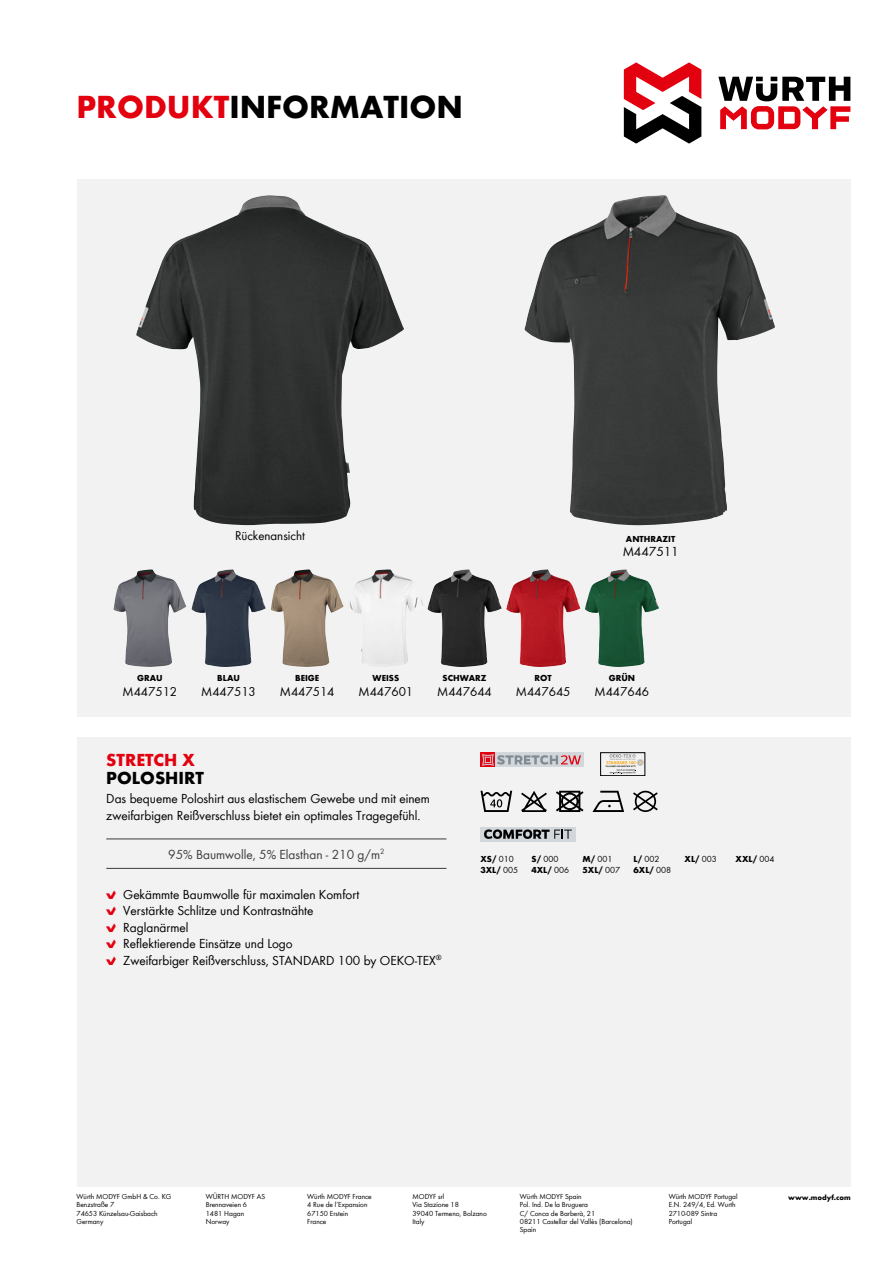
<style>
.page{position:relative;width:893px;height:1263px;background:#fff}
.page>*{position:absolute;margin:0;border:0;box-sizing:border-box;transform-origin:0 0}
.t1{font:700 33px "Wuerth Global";color:#000}
.t2{font:700 18px "Wuerth Global";color:#000}
.t3{font:700 18px "Wuerth Global";color:#e3000f}
.t4{font:13.5px/16.5px "Wuerth Global";color:#000}
.t5{font:13.5px "Wuerth Global";color:#3b3b3a}
.t6{font:13.2px "Wuerth Global";color:#000}
.t7{font:700 9px "Wuerth Global";color:#000}
.t8{font:9px "Wuerth Global";color:#000}
.t9{font:7.5px/8.2px "Wuerth Global";color:#000}
.t10{font:700 7.5px "Wuerth Global";color:#000}
.s1{color:#e3000f}
.s2{font-family:"Wuerth Num";color:#e3000f}
.s3{font-weight:400}
.s4{font-weight:700}
</style>
<div class="page">
<svg style="left:718px;top:77px;width:132px;height:52px"></svg>
<svg style="left:624px;top:62px;width:77px;height:82px"></svg>
<div style="left:77px;top:179px;width:773px;height:1007px;background:#f2f2f2"></div>
<div style="left:64px;top:717px;width:805px;height:19px;background:#fff"></div>
<svg style="left:633px;top:791px;width:25px;height:21px"></svg>
<svg style="left:592px;top:791px;width:32px;height:21px"></svg>
<svg style="left:556px;top:791px;width:27px;height:21px"></svg>
<svg style="left:521px;top:791px;width:26px;height:21px"></svg>
<svg style="left:480px;top:791px;width:32px;height:21px"></svg>
<hr style="left:106px;top:839px;width:340px;height:1px;background:#3b3b3a">
<hr style="left:106px;top:868px;width:340px;height:1px;background:#3b3b3a">
<div style="left:600px;top:752px;width:45px;height:24px;border:1px solid #000"></div>
<svg style="left:605px;top:754px;width:39px;height:20px"></svg>
<div style="left:495px;top:752px;width:88px;height:15px;background:#d2d7db"></div>
<div style="left:480px;top:752px;width:15px;height:15px;background:#e3000f"></div>
<svg style="left:482px;top:754px;width:99px;height:12px"></svg>
<div style="left:480px;top:827px;width:96px;height:14px;background:#d2d7db"></div>
<svg style="left:484px;top:829px;width:88px;height:10px"></svg>
<img style="left:524px;top:195px;width:251px;height:330px">
<img style="left:136px;top:195px;width:268px;height:330px">
<img style="left:114px;top:569px;width:72px;height:98px">
<img style="left:192px;top:569px;width:74px;height:98px">
<img style="left:271px;top:569px;width:73px;height:98px">
<img style="left:349px;top:569px;width:74px;height:97px">
<img style="left:428px;top:569px;width:74px;height:98px">
<img style="left:506px;top:569px;width:74px;height:98px">
<img style="left:585px;top:569px;width:74px;height:98px">
<h1 class="t1" style="left:77px;top:87px;width:388px"><span class="s1">PRODUKT</span>INFORMATION</h1>
<h3 class="t6" style="left:235px;top:527px;width:72px">Rückenansicht</h3>
<p class="t7" style="left:626px;top:533px;width:51px">ANTHRAZIT</p>
<h3 class="t4" style="left:622px;top:543px;width:58px">M447511</h3>
<p class="t7" style="left:137px;top:672px;width:27px">GRAU</p>
<h3 class="t6" style="left:123px;top:683px;width:56px">M447512</h3>
<p class="t7" style="left:217px;top:672px;width:24px">BLAU</p>
<h3 class="t6" style="left:201px;top:683px;width:56px">M447513</h3>
<p class="t7" style="left:295px;top:672px;width:26px">BEIGE</p>
<h3 class="t6" style="left:280px;top:683px;width:56px">M447514</h3>
<p class="t7" style="left:373px;top:672px;width:28px">WEISS</p>
<h3 class="t6" style="left:359px;top:683px;width:56px">M447601</h3>
<p class="t7" style="left:443px;top:672px;width:45px">SCHWARZ</p>
<h3 class="t6" style="left:437px;top:683px;width:56px">M447644</h3>
<p class="t7" style="left:535px;top:672px;width:19px">ROT</p>
<h3 class="t6" style="left:516px;top:683px;width:56px">M447645</h3>
<p class="t7" style="left:609px;top:672px;width:28px">GRÜN</p>
<h3 class="t6" style="left:594px;top:683px;width:56px">M447646</h3>
<h2 class="t3" style="left:106px;top:749px;width:90px">STRETCH X</h2>
<h2 class="t2" style="left:106px;top:767px;width:99px">POLOSHIRT</h2>
<h3 class="t4" style="left:106px;top:790px;width:325px">Das bequeme Poloshirt aus elastischem Gewebe und mit einem zweifarbigen Reißverschluss bietet ein optimales Tragegefühl.</h3>
<h3 class="t5" style="left:168px;top:846px;width:218px">95% Baumwolle, 5% Elasthan - 210 g/m<sup>2</sup></h3>
<h3 class="t4" style="left:106px;top:886px;width:337px"><span class="s2">B</span> Gekämmte Baumwolle für maximalen Komfort<br><span class="s2">B</span> Verstärkte Schlitze und Kontrastnähte<br><span class="s2">B</span> Raglanärmel<br><span class="s2">B</span> Reflektierende Einsätze und Logo<br><span class="s2">B</span> Zweifarbiger Reißverschluss, STANDARD 100 by OEKO-TEX<sup>®</sup></h3>
<p class="t7" style="left:480px;top:853px;width:35px">XS/ <span class="s3">010</span></p>
<p class="t8" style="left:531px;top:853px;width:28px"><span class="s4">S/</span> 000</p>
<p class="t8" style="left:583px;top:853px;width:31px"><span class="s4">M/</span> 001</p>
<p class="t8" style="left:634px;top:853px;width:27px"><span class="s4">L/</span> 002</p>
<p class="t7" style="left:685px;top:853px;width:34px">XL/ <span class="s3">003</span></p>
<p class="t7" style="left:736px;top:853px;width:40px">XXL/ <span class="s3">004</span></p>
<p class="t7" style="left:480px;top:864px;width:39px">3XL/ <span class="s3">005</span></p>
<p class="t7" style="left:531px;top:864px;width:39px">4XL/ <span class="s3">006</span></p>
<p class="t7" style="left:583px;top:864px;width:39px">5XL/ <span class="s3">007</span></p>
<p class="t7" style="left:634px;top:864px;width:39px">6XL/ <span class="s3">008</span></p>
<p class="t9" style="left:206px;top:1192px;width:61px">WÜRTH MODYF AS<br>Brennaveien 6<br>1481 Hagan<br>Norway</p>
<p class="t9" style="left:307px;top:1192px;width:66px">Würth MODYF France<br>4 Rue de l’Expansion<br>67150 Erstein<br>France</p>
<p class="t9" style="left:669px;top:1192px;width:70px">Würth MODYF Portugal<br>E.N. 249/4, Ed. Wurth<br>2710-089 Sintra<br>Portugal</p>
<p class="t10" style="left:788px;top:1193px;width:64px">www.modyf.com</p>
<p class="t9" style="left:77px;top:1192px;width:96px">Würth MODYF GmbH &amp; Co. KG<br>Benzstraße 7<br>74653 Künzelsau-Gaisbach<br>Germany</p>
<p class="t9" style="left:412px;top:1192px;width:76px">MODYF srl<br>Via Stazione 18<br>39040 Termeno, Bolzano<br>Italy</p>
<p class="t9" style="left:520px;top:1192px;width:114px">Würth MODYF Spain<br>Pol. Ind. De la Bruguera<br>C/ Conca de Barberà, 21<br>08211 Castellar del Vallès (Barcelona)<br>Spain</p>
</div>
